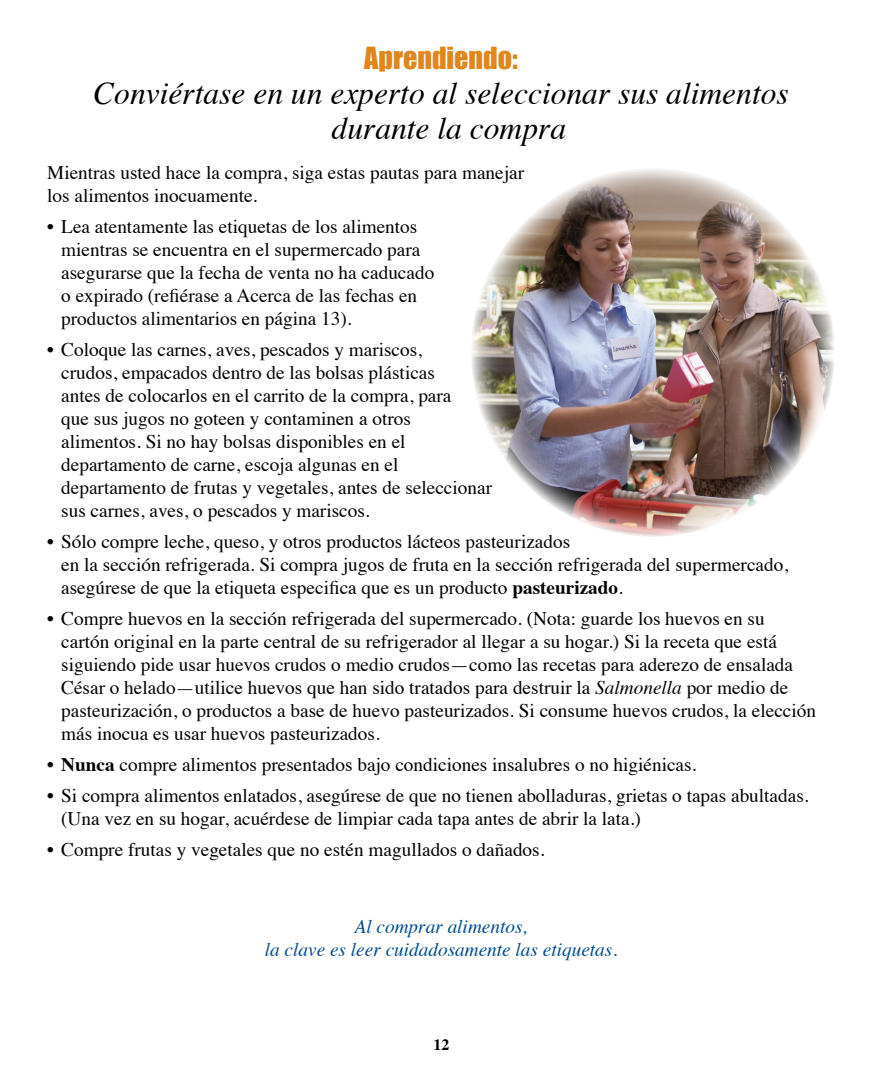
<style>
.page{position:relative;width:882px;height:1071px;background:#fff}
.page>*{position:absolute;margin:0;border:0;box-sizing:border-box;transform-origin:0 0}
.t1{font:italic 31.5px/35px "Times";color:#000;text-align:center}
.t2{font:28px "Impact";color:#e0861b}
.t3{font:19.25px/23.1px "Times";color:#000}
.t4{font:italic 19.25px/23.1px "Times";color:#004b8d;text-align:center}
.t5{font:700 15.75px "Times";color:#000}
.s1{font-weight:700}
.s2{font-style:italic}
</style>
<div class="page">
<img style="left:472px;top:169px;width:362px;height:368px">
<p class="t2" style="left:364px;top:37px;width:155px">Aprendiendo:</p>
<p class="t1" style="left:93px;top:74px;width:697px">Conviértase en un experto al seleccionar sus alimentos durante la compra</p>
<p class="t3" style="left:47px;top:159px;width:478px">Mientras usted hace la compra, siga estas pautas para manejar los alimentos inocuamente.</p>
<p class="t3" style="left:61px;top:213px;width:375px;text-indent:-14px">• Lea atentamente las etiquetas de los alimentos mientras se encuentra en el supermercado para asegurarse que la fecha de venta no ha caducado o expirado (refiérase a Acerca de las fechas en productos alimentarios en página 13).</p>
<p class="t3" style="left:61px;top:336px;width:432px;text-indent:-14px">• Coloque las carnes, aves, pescados y mariscos,<br>crudos, empacados dentro de las bolsas plásticas<br>antes de colocarlos en el carrito de la compra, para<br>que sus jugos no goteen y contaminen a otros alimentos. Si no hay bolsas disponibles en el departamento de carne, escoja algunas en el departamento de frutas y vegetales, antes de seleccionar sus carnes, aves, o pescados y mariscos.</p>
<p class="t3" style="left:61px;top:528px;width:728px;text-indent:-14px">• Sólo compre leche, queso, y otros productos lácteos pasteurizados<br>en la sección refrigerada. Si compra jugos de fruta en la sección refrigerada del supermercado, asegúrese de que la etiqueta especifica que es un producto <span class="s1">pasteurizado</span>.</p>
<p class="t3" style="left:61px;top:605px;width:756px;text-indent:-14px">• Compre huevos en la sección refrigerada del supermercado. (Nota: guarde los huevos en su cartón original en la parte central de su refrigerador al llegar a su hogar.) Si la receta que está siguiendo pide usar huevos crudos o medio crudos—como las recetas para aderezo de ensalada César o helado—utilice huevos que han sido tratados para destruir la <span class="s2">Salmonella</span> por medio de pasteurización, o productos a base de huevo pasteurizados. Si consume huevos crudos, la elección más inocua es usar huevos pasteurizados.</p>
<p class="t3" style="left:47px;top:751px;width:651px">• <span class="s1">Nunca</span> compre alimentos presentados bajo condiciones insalubres o no higiénicas.</p>
<p class="t3" style="left:61px;top:782px;width:749px;text-indent:-14px">• Si compra alimentos enlatados, asegúrese de que no tienen abolladuras, grietas o tapas abultadas. (Una vez en su hogar, acuérdese de limpiar cada tapa antes de abrir la lata.)</p>
<p class="t3" style="left:47px;top:836px;width:499px">• Compre frutas y vegetales que no estén magullados o dañados.</p>
<p class="t4" style="left:265px;top:914px;width:354px">Al comprar alimentos,<br>la clave es leer cuidadosamente las etiquetas.</p>
<p class="t5" style="left:433px;top:1030px;width:17px">12</p>
</div>
